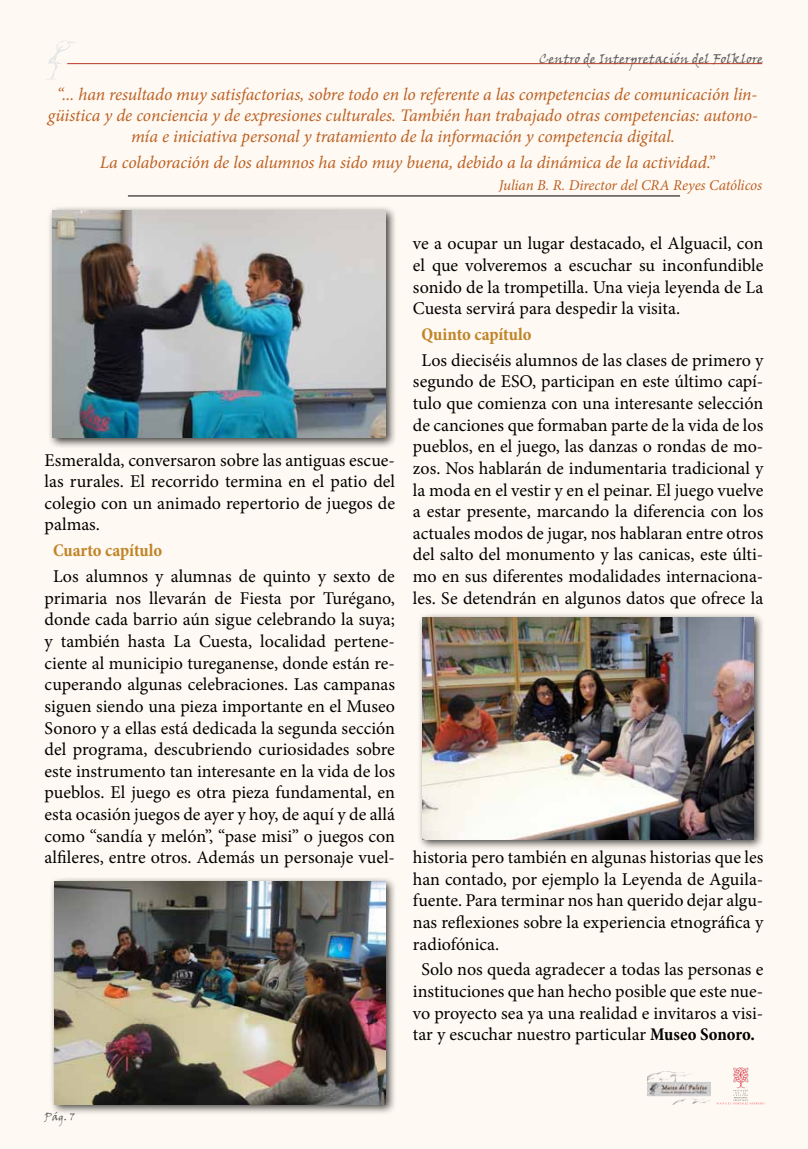
<style>
.page{position:relative;width:808px;height:1149px;background:#fff}
.page>*{position:absolute;margin:0;border:0;box-sizing:border-box;transform-origin:0 0}
.t1{font:18px/21.6px "Minion Pro";color:#000;text-align:justify}
.t2{font:700 condensed 18px "Minion Pro";letter-spacing:-.005em;color:#c08428}
.t3{font:italic 17.7px/21.1px "Minion Pro";letter-spacing:-.005em;color:#bc6124;text-align:center}
.t4{font:italic 15px "Minion Pro";letter-spacing:-.005em;color:#bc6124}
.t5{font:13.5px "Viner Hand ITC";color:#616264}
.t6{font:10.5px "Viner Hand ITC";color:#616264}
.s1{font-weight:700;font-stretch:condensed}
</style>
<div class="page">
<div style="left:0;top:0;width:808px;height:1148px;background:#fef9f2"></div>
<hr style="left:67px;top:63px;width:695px;height:1px;background:#b93926">
<svg style="left:46px;top:40px;width:31px;height:40px"></svg>
<div style="left:49px;top:876px;width:348px;height:239px;background:#000;opacity:.75"></div>
<img style="left:54px;top:881px;width:331px;height:222px">
<div style="left:417px;top:611px;width:348px;height:239px;background:#000;opacity:.75"></div>
<img style="left:422px;top:617px;width:332px;height:222px">
<div style="left:47px;top:205px;width:350px;height:244px;background:#000;opacity:.75"></div>
<img style="left:53px;top:210px;width:332px;height:227px">
<hr style="left:128px;top:196px;width:552px;height:1px;background:#000">
<img style="left:648px;top:1071px;width:63px;height:32px">
<svg style="left:717px;top:1067px;width:47px;height:36px"></svg>
<p class="t5" style="left:539px;top:50px;width:226px">Centro de Interpretación del Folklore</p>
<p class="t3" style="left:48px;top:84px;width:711px">“... han resultado muy satisfactorias, sobre todo en lo referente a las competencias de comunicación lin&shy;güistica y de conciencia y de expresiones culturales. También han trabajado otras competencias: autono&shy;mía e iniciativa personal y tratamiento de la información y competencia digital.</p>
<p class="t3" style="left:100px;top:151px;width:616px">La colaboración de los alumnos ha sido muy buena, debido a la dinámica de la actividad.”</p>
<p class="t4" style="left:499px;top:175px;width:265px">Julian B. R. Director del CRA Reyes Católicos</p>
<p class="t1" style="left:45px;top:449px;width:352px">Esmeralda, conversaron sobre las antiguas escue&shy;las rurales. El recorrido termina en el patio del colegio con un animado repertorio de juegos de palmas.</p>
<p class="t2" style="left:53px;top:538px;width:111px">Cuarto capítulo</p>
<p class="t1" style="left:45px;top:565px;width:352px;text-align:center">Los alumnos y alumnas de quinto y sexto de primaria nos llevarán de Fiesta por Turégano, donde cada barrio aún sigue celebrando la suya; y también hasta La Cuesta, localidad pertene&shy;ciente al municipio tureganense, donde están re&shy;cuperando algunas celebraciones. Las campanas siguen siendo una pieza importante en el Museo Sonoro y a ellas está dedicada la segunda sección del programa, descubriendo curiosidades sobre este instrumento tan interesante en la vida de los pueblos. El juego es otra pieza fundamental, en esta ocasión juegos de ayer y hoy, de aquí y de allá como “sandía y melón”, “pase misi” o juegos con alfileres, entre otros. Además un personaje vuel-</p>
<p class="t1" style="left:413px;top:233px;width:352px">ve a ocupar un lugar destacado, el Alguacil, con el que volveremos a escuchar su inconfundible sonido de la trompetilla. Una vieja leyenda de La Cuesta servirá para despedir la visita.</p>
<p class="t2" style="left:421px;top:322px;width:112px">Quinto capítulo</p>
<p class="t1" style="left:413px;top:349px;width:352px;text-align:center">Los dieciséis alumnos de las clases de primero y segundo de ESO, participan en este último capí&shy;tulo que comienza con una interesante selección de canciones que formaban parte de la vida de los pueblos, en el juego, las danzas o rondas de mo&shy;zos. Nos hablarán de indumentaria tradicional y la moda en el vestir y en el peinar. El juego vuelve a estar presente, marcando la diferencia con los actuales modos de jugar, nos hablaran entre otros del salto del monumento y las canicas, este últi&shy;mo en sus diferentes modalidades internaciona&shy;les. Se detendrán en algunos datos que ofrece la</p>
<p class="t1" style="left:413px;top:846px;width:352px">historia pero también en algunas historias que les han contado, por ejemplo la Leyenda de Aguila&shy;fuente. Para terminar nos han querido dejar algu&shy;nas reflexiones sobre la experiencia etnográfica y radiofónica.</p>
<p class="t1" style="left:413px;top:958px;width:352px;text-align:center">Solo nos queda agradecer a todas las personas e instituciones que han hecho posible que este nue&shy;vo proyecto sea ya una realidad e invitaros a visi&shy;tar y escuchar nuestro particular <span class="s1">Museo Sonoro.</span></p>
<p class="t6" style="left:45px;top:1110px;width:31px">Pág. 7</p>
</div>
